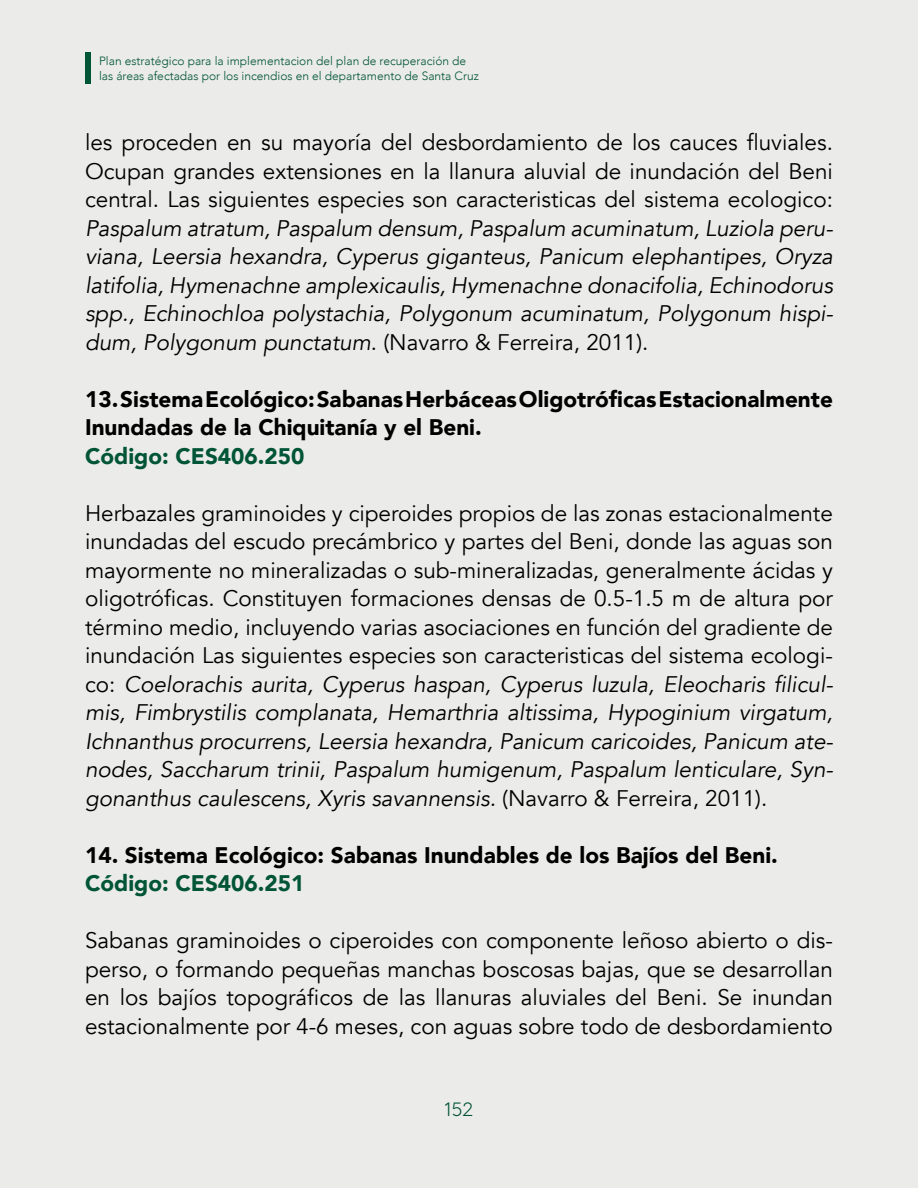
<style>
.page{position:relative;width:918px;height:1188px;background:#ebebe9}
.page>*{position:absolute;margin:0;border:0;box-sizing:border-box;transform-origin:0 0}
.t1{font:22.5px/28.5px "Avenir";color:#000;text-align:justify}
.t2{font:italic 22.5px/28.5px "Avenir";color:#000;text-align:justify}
.t3{font:900 22.5px/28.5px "Avenir";color:#000}
.t4{font:900 22.5px "Avenir";color:#005437}
.t5{font:300 18px "Orkney";color:#005437}
.t6{font:300 12px/15px "Avenir";color:#005437}
.s1{font-style:normal}
.s2{font-style:italic}
</style>
<div class="page">
<div style="left:85px;top:53px;width:5px;height:31px;background:#005437"></div>
<p class="t6" style="left:99px;top:53px;width:381px">Plan estratégico para la implementacion del plan de recuperación de las áreas afectadas por los incendios en el departamento de Santa Cruz</p>
<p class="t1" style="left:85px;top:128px;width:749px">les proceden en su mayoría del desbordamiento de los cauces fluviales.<br>Ocupan grandes extensiones en la llanura aluvial de inundación del Beni central. Las siguientes especies son caracteristicas del sistema ecologico:</p>
<p class="t2" style="left:85px;top:214px;width:749px">Paspalum atratum, Paspalum densum, Paspalum acuminatum, Luziola peru&shy;viana, Leersia hexandra, Cyperus giganteus, Panicum elephantipes, Oryza latifolia, Hymenachne amplexicaulis, Hymenachne donacifolia, Echinodorus spp., Echinochloa polystachia, Polygonum acuminatum, Polygonum hispi&shy;dum, Polygonum punctatum<span class="s1">. (Navarro &amp; Ferreira, 2011).</span></p>
<p class="t3" style="left:85px;top:384px;width:749px">13. Sistema Ecológico: Sabanas Herbáceas Oligotróficas Estacionalmente<br>Inundadas de la Chiquitanía y el Beni.</p>
<p class="t4" style="left:85px;top:437px;width:221px">Código: CES406.250</p>
<p class="t1" style="left:85px;top:499px;width:749px">Herbazales graminoides y ciperoides propios de las zonas estacionalmente inundadas del escudo precámbrico y partes del Beni, donde las aguas son mayormente no mineralizadas o sub-mineralizadas, generalmente ácidas y oligotróficas. Constituyen formaciones densas de 0.5-1.5 m de altura por término medio, incluyendo varias asociaciones en función del gradiente de inundación Las siguientes especies son caracteristicas del sistema ecologi&shy;co: <span class="s2">Coelorachis aurita, Cyperus haspan, Cyperus luzula, Eleocharis filicul&shy;mis, Fimbrystilis complanata, Hemarthria altissima, Hypoginium virgatum, Ichnanthus procurrens, Leersia hexandra, Panicum caricoides, Panicum ate&shy;nodes, Saccharum trinii, Paspalum humigenum, Paspalum lenticulare, Syn&shy;gonanthus caulescens, Xyris savannensis.</span> (Navarro &amp; Ferreira, 2011).</p>
<p class="t3" style="left:85px;top:840px;width:694px">14. Sistema Ecológico: Sabanas Inundables de los Bajíos del Beni.</p>
<p class="t4" style="left:85px;top:864px;width:221px">Código: CES406.251</p>
<p class="t1" style="left:85px;top:927px;width:749px">Sabanas graminoides o ciperoides con componente leñoso abierto o dis&shy;perso, o formando pequeñas manchas boscosas bajas, que se desarrollan en los bajíos topográficos de las llanuras aluviales del Beni. Se inundan estacionalmente por 4-6 meses, con aguas sobre todo de desbordamiento</p>
<p class="t5" style="left:445px;top:1098px;width:30px">152</p>
</div>
